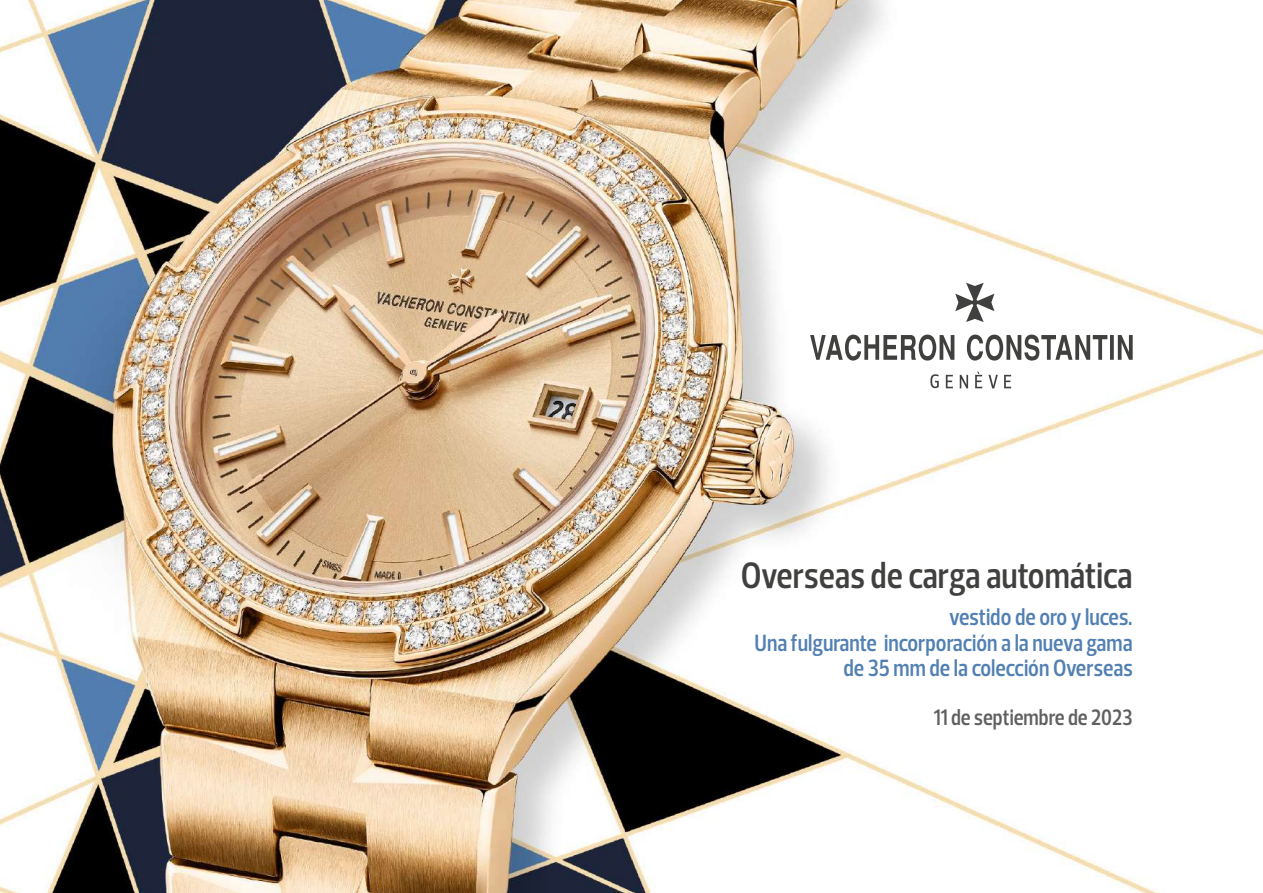
<style>
.page{position:relative;width:1263px;height:893px;background:#fff}
.page>*{position:absolute;margin:0;border:0;box-sizing:border-box;transform-origin:0 0}
.t1{font:600 37.35px "Prelo Condensed";color:#40403f}
.t2{font:600 24px/25.5px "Prelo Condensed";color:#5280b3;text-align:right}
.t3{font:600 22.8px "Prelo Condensed";color:#606060}
</style>
<div class="page">
<img style="left:0;top:0;width:1263px;height:893px">
<svg style="left:810px;top:283px;width:323px;height:105px"></svg>
<h1 class="t1" style="left:741px;top:553px;width:393px">Overseas de carga automática</h1>
<p class="t2" style="left:754px;top:605px;width:380px">vestido de oro y luces.<br>Una fulgurante incorporación a la nueva gama de 35 mm de la colección Overseas</p>
<p class="t3" style="left:934px;top:703px;width:200px">11 de septiembre de 2023</p>
</div>
